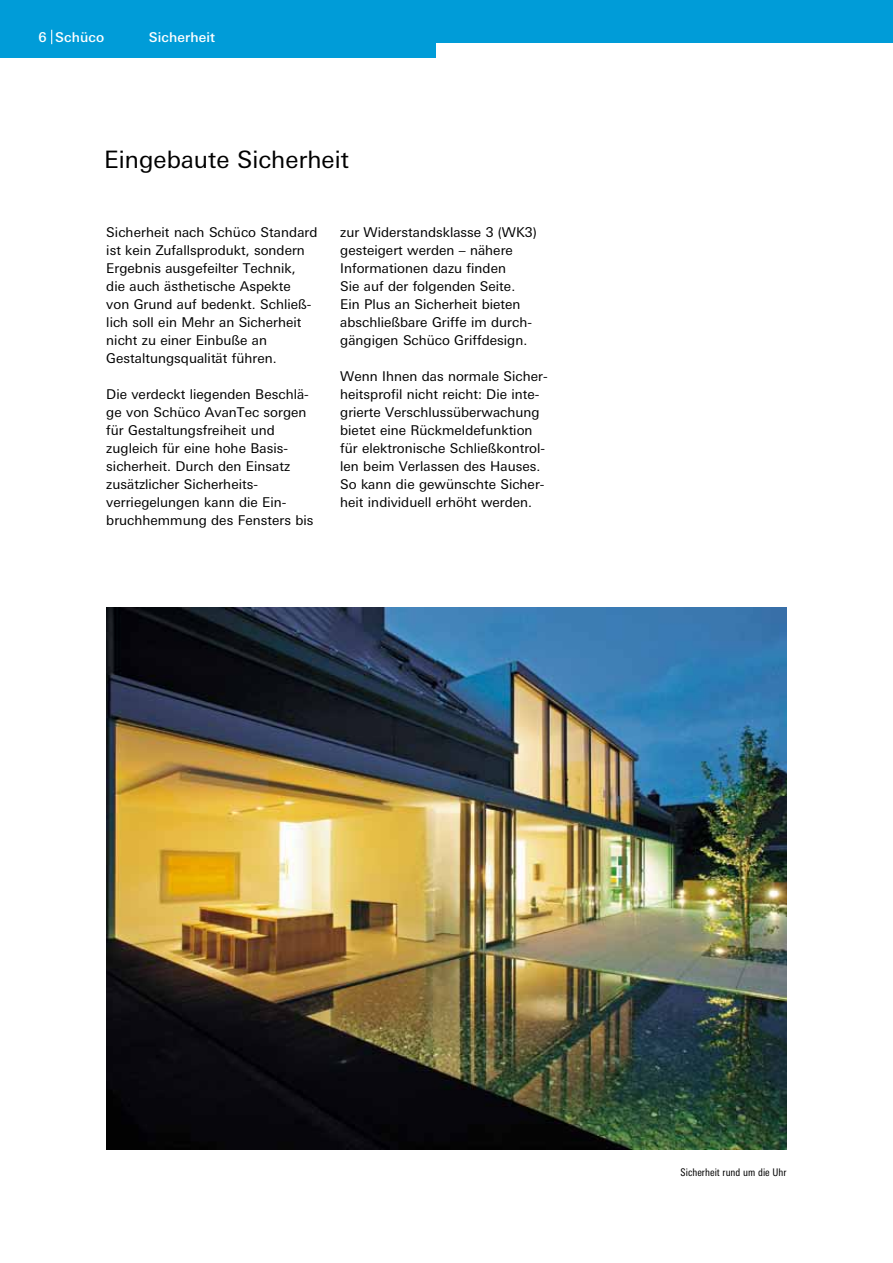
<style>
.page{position:relative;width:893px;height:1263px;background:#fff}
.page>*{position:absolute;margin:0;border:0;box-sizing:border-box;transform-origin:0 0}
.t1{font:24px "LT Univers Basic";color:#000}
.t2{font:13.5px/18px "LT Univers Basic";color:#000}
.t3{font:500 13.5px "LT Univers Basic";letter-spacing:.01em;color:#fff}
.t4{font:condensed 10.5px "LT Univers";letter-spacing:.005em;color:#000}
</style>
<div class="page">
<div style="left:0;top:0;width:893px;height:42px;background:#009cd8"></div>
<div style="left:0;top:0;width:436px;height:57px;background:#009cd8"></div>
<svg style="left:51px;top:30px;width:1px;height:14px"></svg>
<img style="left:106px;top:608px;width:681px;height:542px">
<p class="t3" style="left:39px;top:29px;width:67px">6 Schüco</p>
<p class="t3" style="left:149px;top:29px;width:68px">Sicherheit</p>
<h1 class="t1" style="left:104px;top:146px;width:246px">Eingebaute Sicherheit</h1>
<p class="t2" style="left:106px;top:223px;width:213px">Sicherheit nach Schüco Standard ist kein Zufallsprodukt, sondern<br>Ergebnis ausgefeilter Technik, die auch ästhetische Aspekte<br>von Grund auf bedenkt. Schließ&shy;lich soll ein Mehr an Sicherheit nicht zu einer Einbuße an<br>Gestaltungsqualität führen.</p>
<p class="t2" style="left:106px;top:385px;width:209px">Die verdeckt liegenden Beschlä&shy;ge von Schüco AvanTec sorgen für Gestaltungsfreiheit und zugleich für eine hohe Basis&shy;sicherheit. Durch den Einsatz zusätzlicher Sicherheits&shy;verriegelungen kann die Ein&shy;bruchhemmung des Fensters bis</p>
<p class="t2" style="left:340px;top:223px;width:198px">zur Widerstandsklasse 3 (WK3) gesteigert werden – nähere<br>Informationen dazu finden<br>Sie auf der folgenden Seite.<br>Ein Plus an Sicherheit bieten abschließbare Griffe im durch&shy;gängigen Schüco Griffdesign.</p>
<p class="t2" style="left:340px;top:367px;width:208px">Wenn Ihnen das normale Sicher&shy;heitsprofil nicht reicht: Die inte&shy;grierte Verschlussüberwachung bietet eine Rückmeldefunktion für elektronische Schließkontrol&shy;len beim Verlassen des Hauses.<br>So kann die gewünschte Sicher&shy;heit individuell erhöht werden.</p>
<p class="t4" style="left:681px;top:1166px;width:108px">Sicherheit rund um die Uhr</p>
</div>
